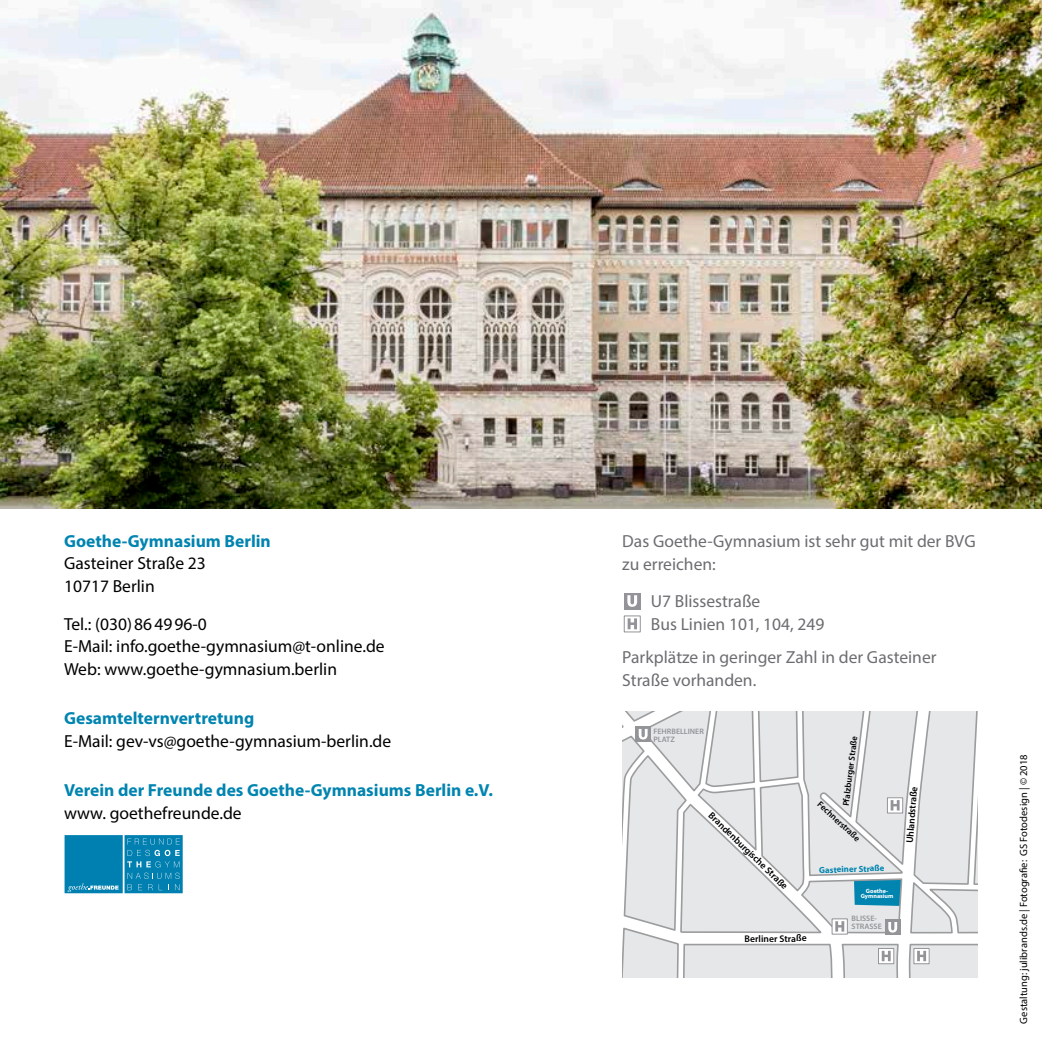
<style>
.page{position:relative;width:1042px;height:1042px;background:#fff}
.page>*{position:absolute;margin:0;border:0;box-sizing:border-box;transform-origin:0 0}
.t1{font:17.5px/22.8px "Myriad Pro";color:#000}
.t2{font:17.5px/22.9px "Myriad Pro";color:#6d6d71}
.t3{font:700 17.5px "Myriad Pro";color:#0084b0}
.t4{font:10.5px "Myriad Pro";color:#000}
.t5{font:600 9.62px "Myriad Pro";letter-spacing:-.01em;color:#000}
.t6{font:600 8.75px "Myriad Pro";color:#000}
.t7{font:700 8.75px "Myriad Pro";color:#0084b0}
.t8{font:600 7.88px/7.9px "Myriad Pro";color:#939498}
.t9{font:700 6.12px/5.2px "Myriad Pro";color:#fff;text-align:center}
</style>
<div class="page">
<img style="left:0;top:0;width:1042px;height:508px">
<svg style="left:622px;top:711px;width:356px;height:267px"></svg>
<div style="left:885px;top:919px;width:15px;height:16px;background:#939498"></div>
<svg style="left:888px;top:922px;width:9px;height:10px"></svg>
<svg style="left:880px;top:950px;width:12px;height:12px"></svg>
<div style="left:878px;top:948px;width:16px;height:16px;border:1px solid #939498"></div>
<svg style="left:882px;top:951px;width:8px;height:10px"></svg>
<svg style="left:915px;top:950px;width:12px;height:12px"></svg>
<div style="left:913px;top:948px;width:16px;height:16px;border:1px solid #939498"></div>
<svg style="left:917px;top:951px;width:9px;height:10px"></svg>
<svg style="left:834px;top:920px;width:12px;height:12px"></svg>
<div style="left:832px;top:918px;width:16px;height:16px;border:1px solid #939498"></div>
<svg style="left:835px;top:921px;width:9px;height:10px"></svg>
<svg style="left:889px;top:799px;width:12px;height:12px"></svg>
<div style="left:887px;top:797px;width:16px;height:16px;border:1px solid #939498"></div>
<svg style="left:890px;top:800px;width:9px;height:10px"></svg>
<svg style="left:635px;top:726px;width:16px;height:16px"></svg>
<svg style="left:639px;top:729px;width:8px;height:10px"></svg>
<div style="left:624px;top:592px;width:16px;height:17px;background:#939498"></div>
<svg style="left:627px;top:595px;width:10px;height:12px"></svg>
<div style="left:624px;top:615px;width:17px;height:17px;border:1px solid #939498"></div>
<svg style="left:627px;top:618px;width:10px;height:11px"></svg>
<div style="left:64px;top:834px;width:119px;height:60px;background:linear-gradient(to bottom,#88c3da,#88c3da)"></div>
<div style="left:125px;top:835px;width:57px;height:57px;background:#0080b0"></div>
<div style="left:125px;top:835px;width:58px;height:58px;border:1px solid #0080b0"></div>
<div style="left:65px;top:835px;width:57px;height:57px;background:#0080b0"></div>
<div style="left:65px;top:835px;width:58px;height:58px;border:1px solid #0080b0"></div>
<svg style="left:68px;top:883px;width:51px;height:9px"></svg>
<svg style="left:128px;top:838px;width:52px;height:6px"></svg>
<svg style="left:127px;top:850px;width:53px;height:40px"></svg>
<p class="t3" style="left:64px;top:529px;width:208px">Goethe-Gymnasium Berlin</p>
<p class="t1" style="left:64px;top:552px;width:143px">Gasteiner Straße 23<br>10717 Berlin</p>
<p class="t1" style="left:64px;top:612px;width:322px">Tel.: (030)864996-0<br>E-Mail: info.goethe-gymnasium@t-online.de<br>Web: www.goethe-gymnasium.berlin</p>
<p class="t3" style="left:64px;top:707px;width:192px">Gesamtelternvertretung</p>
<p class="t1" style="left:64px;top:729px;width:329px">E-Mail: gev-vs@goethe-gymnasium-berlin.de</p>
<p class="t3" style="left:64px;top:778px;width:430px">Verein der Freunde des Goethe-Gymnasiums Berlin e.V.</p>
<p class="t1" style="left:64px;top:801px;width:179px">www. goethefreunde.de</p>
<p class="t2" style="left:622px;top:529px;width:355px">Das Goethe-Gymnasium ist sehr gut mit der BVG zu erreichen:</p>
<p class="t2" style="left:651px;top:590px;width:175px">U7 Blissestraße<br>Bus Linien 101, 104, 249</p>
<p class="t2" style="left:622px;top:646px;width:316px">Parkplätze in geringer Zahl in der Gasteiner<br>Straße vorhanden.</p>
<p class="t8" style="left:653px;top:727px;width:52px">FEHRBELLINER<br>PLATZ</p>
<p class="t5" style="left:714px;top:809px;width:108px;rotate:44deg">Brandenburgische Straße</p>
<p class="t5" style="left:744px;top:932px;width:64px">Berliner Straße</p>
<p class="t6" style="left:840px;top:805px;width:72px;rotate:-83deg">Pfalzburger Straße</p>
<p class="t6" style="left:822px;top:799px;width:56px;rotate:42deg">Fechnerstraße</p>
<p class="t7" style="left:819px;top:864px;width:67px;rotate:-2deg">Gasteiner Straße</p>
<p class="t9" style="left:861px;top:887px;width:34px">Goethe-<br>Gymnasium</p>
<p class="t8" style="left:851px;top:914px;width:32px">BLISSE-<br>STRASSE</p>
<p class="t5" style="left:903px;top:842px;width:58px;rotate:-85deg">Uhlandstraße</p>
<p class="t4" style="left:1017px;top:1023px;width:270px;rotate:-90deg">Gestaltung: julibrands.de | Fotografie: GS Fotodesign | © 2018</p>
</div>
